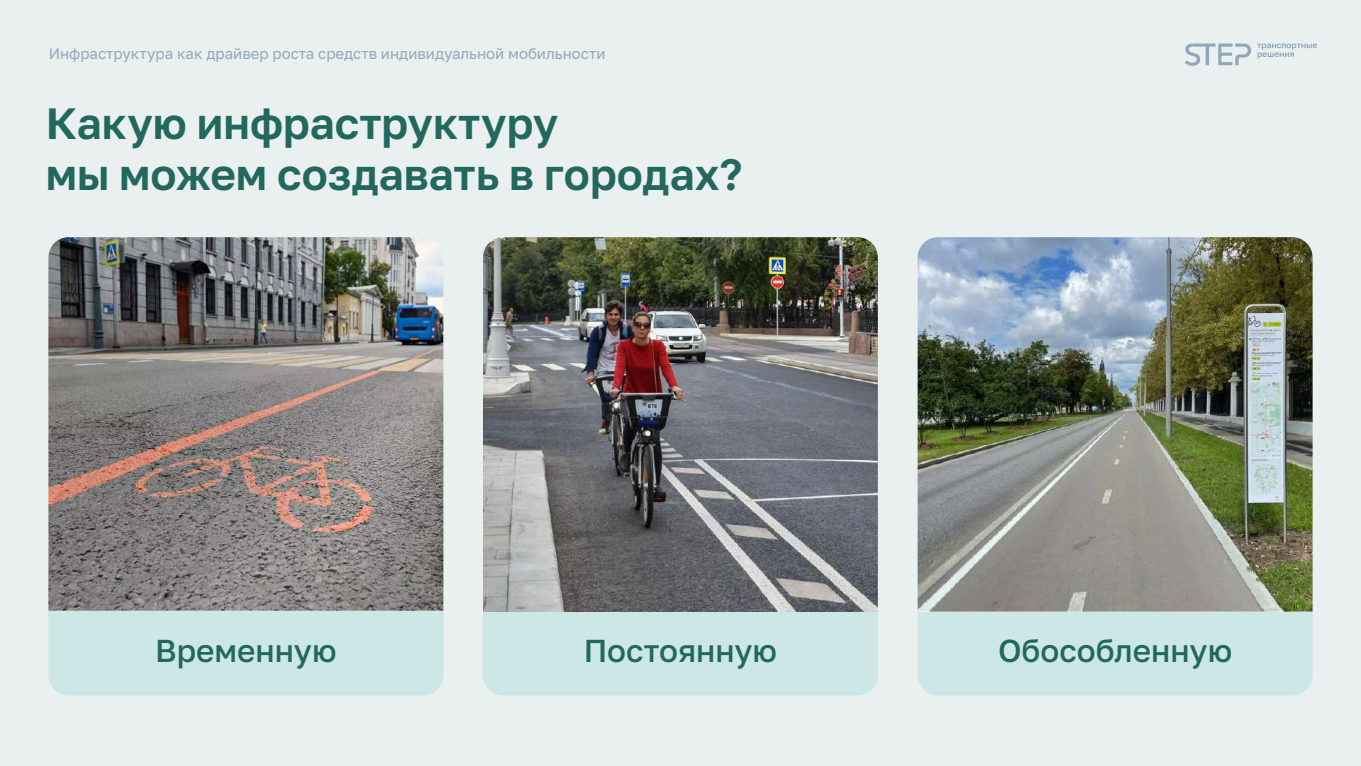
<style>
.page{position:relative;width:1361px;height:766px;background:#fff}
.page>*{position:absolute;margin:0;border:0;box-sizing:border-box;transform-origin:0 0}
.t1{font:43.5px/51px "Golos Text VF";color:#22685f}
.t2{font:31.5px "Golos Text VF";color:#22685f}
.t3{font:15px "Golos Text VF";color:#93a7bc}
</style>
<div class="page">
<div style="left:0;top:0;width:1361px;height:765px;background:#e9f0ef"></div>
<svg style="left:1185px;top:43px;width:66px;height:23px"></svg>
<svg style="left:1257px;top:43px;width:60px;height:16px"></svg>
<img style="left:48px;top:237px;width:396px;height:459px">
<img style="left:483px;top:237px;width:395px;height:459px">
<img style="left:917px;top:237px;width:396px;height:459px">
<p class="t3" style="left:49px;top:45px;width:558px">Инфраструктура как драйвер роста средств индивидуальной мобильности</p>
<h1 class="t1" style="left:46px;top:98px;width:698px">Какую инфраструктуру<br>мы можем создавать в городах?</h1>
<h2 class="t2" style="left:155px;top:632px;width:183px">Временную</h2>
<h2 class="t2" style="left:584px;top:632px;width:195px">Постоянную</h2>
<h2 class="t2" style="left:998px;top:632px;width:236px">Обособленную</h2>
</div>
